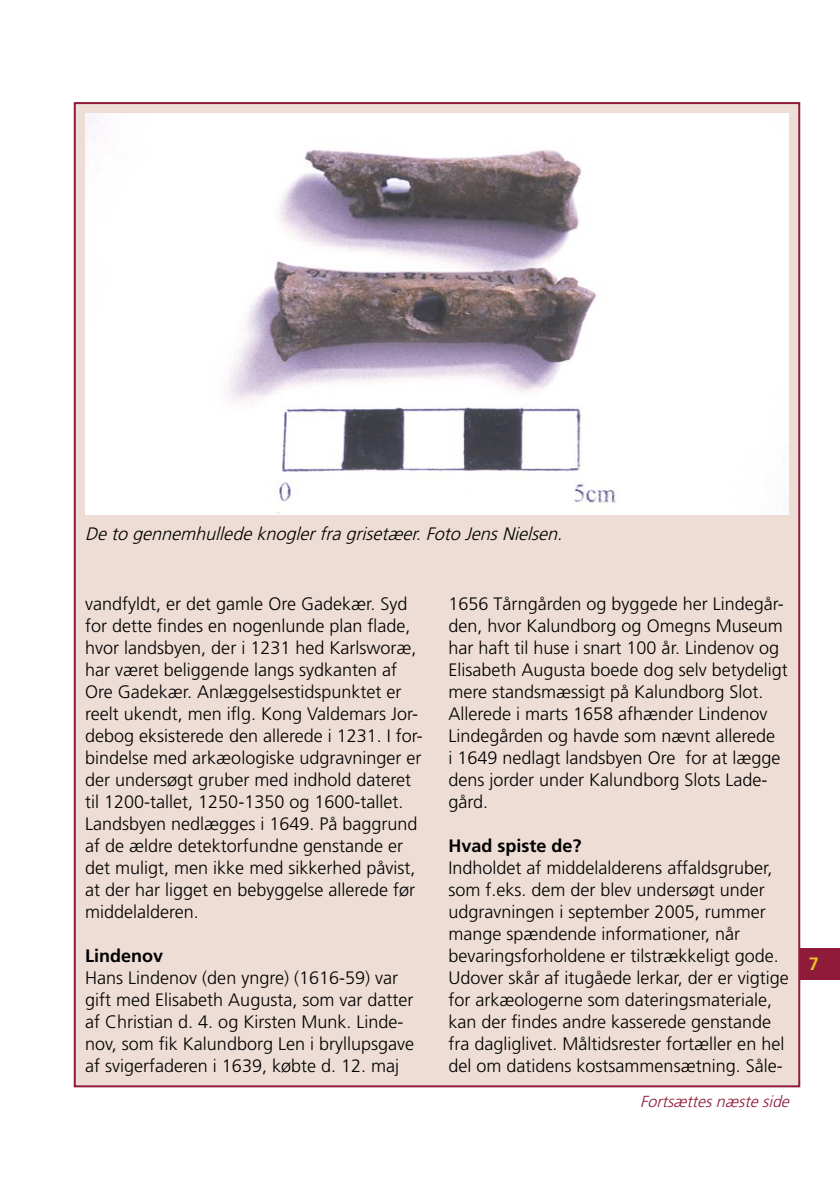
<style>
.page{position:relative;width:840px;height:1191px;background:#fff}
.page>*{position:absolute;margin:0;border:0;box-sizing:border-box;transform-origin:0 0}
.Brødtekst{font:300 18px/22px "Frutiger";color:#000}
.Brødtekst-2{font:italic 300 18px "Frutiger";color:#000}
.Mellemrubrik{font:700 18px "Frutiger";color:#000}
.t1{font:700 18px "Frutiger";color:#e6c01f}
.Brødtekst-3{font:italic 300 16px "Frutiger";color:#8f1a39}
</style>
<div class="page">
<div style="left:799px;top:948px;width:40px;height:31px;background:#8f1a39"></div>
<div style="left:75px;top:103px;width:723px;height:983px;background:#edddd5"></div>
<img style="left:85px;top:113px;width:703px;height:401px">
<p class="Brødtekst-2" style="left:85px;top:524px;width:483px">Deto gennemhulledeknoglerfragrisetæer.Foto JensNielsen.</p>
<p class="Brødtekst" style="left:85px;top:592px;width:339px">vandfyldt, er det gamle Ore Gadekær. Syd for dette findes en nogenlunde plan flade, hvor landsbyen, der i 1231 hed Karlsworæ, har været beliggende langs sydkanten af Ore Gadekær. Anlæggelsestidspunktet er reelt ukendt, men iflg. Kong Valdemars Jor&shy;debog eksisterede den allerede i 1231. I for&shy;bindelse med arkæologiske udgravninger er der undersøgt gruber med indhold dateret til 1200-tallet, 1250-1350 og 1600-tallet.<br>Landsbyen nedlægges i 1649. På baggrund af de ældre detektorfundne genstande er det muligt, men ikke med sikkerhed påvist, at der har ligget en bebyggelse allerede før middelalderen.</p>
<p class="Mellemrubrik" style="left:85px;top:945px;width:80px">Lindenov</p>
<p class="Brødtekst" style="left:85px;top:966px;width:330px">Hans Lindenov (den yngre) (1616-59) var gift med Elisabeth Augusta, som var datter af Christian d. 4. og Kirsten Munk. Linde&shy;nov, som fik Kalundborg Len i bryllupsgave af svigerfaderen i 1639, købte d. 12. maj</p>
<p class="Brødtekst" style="left:448px;top:592px;width:341px">1656 Tårngården og byggede her Lindegår&shy;den, hvor Kalundborg og Omegns Museum har haft til huse i snart 100 år. Lindenov og Elisabeth Augusta boede dog selv betydeligt mere standsmæssigt på Kalundborg Slot.<br>Allerede i marts 1658 afhænder Lindenov Lindegården og havde som nævnt allerede<br>i 1649 nedlagt landsbyen Ore for at lægge dens jorder under Kalundborg Slots Lade&shy;gård.</p>
<p class="Mellemrubrik" style="left:448px;top:835px;width:135px">Hvad spiste de?</p>
<p class="Brødtekst" style="left:448px;top:856px;width:342px">Indholdet af middelalderens affaldsgruber, som f.eks. dem der blev undersøgt under udgravningen i september 2005, rummer mange spændende informationer, når bevaringsforholdene er tilstrækkeligt gode.<br>Udover skår af itugåede lerkar, der er vigtige for arkæologerne som dateringsmateriale, kan der findes andre kasserede genstande fra dagliglivet. Måltidsrester fortæller en hel del om datidens kostsammensætning. Såle-</p>
<p class="Brødtekst-3" style="left:640px;top:1092px;width:154px">Fortsættesnæsteside</p>
<p class="t1" style="left:808px;top:953px;width:12px">7</p>
</div>
